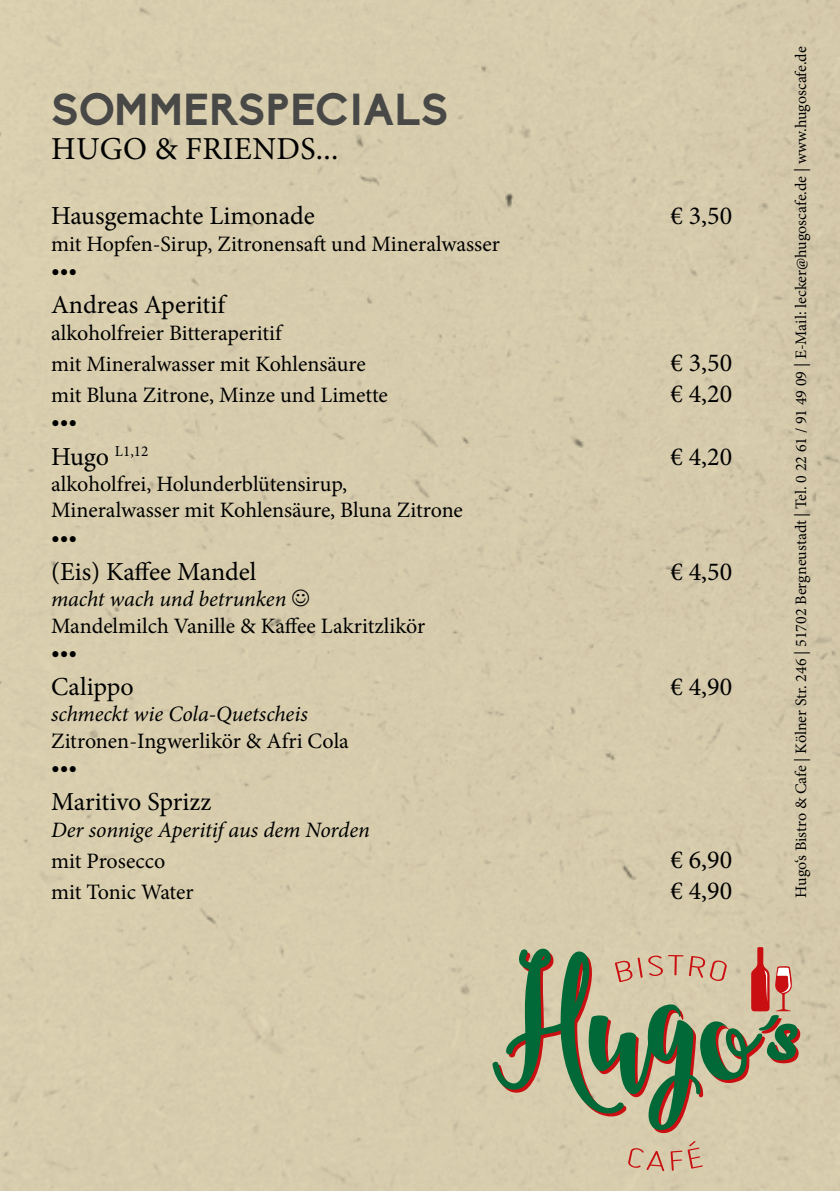
<style>
.page{position:relative;width:840px;height:1191px;background:#fff}
.page>*{position:absolute;margin:0;border:0;box-sizing:border-box;transform-origin:0 0}
.t1{font:700 44px "Biko";color:#484847}
.t2{font:32px "Minion Pro";letter-spacing:.01em;color:#000}
.t3{font:26px "Minion Pro";color:#000}
.t4{font:22px/31.2px "Minion Pro";color:#000}
.t5{font:italic 22px "Minion Pro";letter-spacing:-.005em;color:#000}
.t6{font:700 22px "Minion Pro";color:#000}
.t7{font:16px "Minion Pro";color:#000}
.t8{font:15.2px "Minion Pro";color:#000}
.s1{font-size:26px}
</style>
<div class="page">
<div style="left:0;top:0;width:839px;height:1191px;background:#d7cdac"></div>
<svg style="left:628px;top:1148px;width:36px;height:23px"></svg>
<svg style="left:670px;top:1141px;width:32px;height:29px"></svg>
<svg style="left:492px;top:947px;width:307px;height:187px"></svg>
<h1 class="t1" style="left:51px;top:83px;width:398px">SOMMERSPECIALS</h1>
<h2 class="t2" style="left:51px;top:127px;width:288px">HUGO &amp; FRIENDS...</h2>
<p class="t3" style="left:51px;top:199px;width:265px">Hausgemachte Limonade</p>
<p class="t3" style="left:670px;top:199px;width:63px">€ 3,50</p>
<p class="t4" style="left:51px;top:228px;width:450px">mit Hopfen-Sirup, Zitronensaft und Mineralwasser</p>
<p class="t6" style="left:51px;top:255px;width:28px">•••</p>
<p class="t3" style="left:51px;top:287px;width:176px">Andreas Aperitif</p>
<p class="t4" style="left:51px;top:317px;width:316px">alkoholfreier Bitteraperitif<br>mit Mineralwasser mit Kohlensäure</p>
<p class="t3" style="left:670px;top:345px;width:63px">€ 3,50</p>
<p class="t4" style="left:51px;top:379px;width:338px">mit Bluna Zitrone, Minze und Limette</p>
<p class="t3" style="left:670px;top:376px;width:63px">€ 4,20</p>
<p class="t6" style="left:51px;top:406px;width:28px">•••</p>
<p class="t8" style="left:51px;top:441px;width:99px"><span class="s1">Hugo</span> L1,12</p>
<p class="t3" style="left:670px;top:439px;width:63px">€ 4,20</p>
<p class="t4" style="left:51px;top:471px;width:413px;line-height:26.4px">alkoholfrei, Holunderblütensirup,<br>Mineralwasser mit Kohlensäure, Bluna Zitrone</p>
<p class="t6" style="left:51px;top:521px;width:28px">•••</p>
<p class="t3" style="left:51px;top:554px;width:207px">(Eis) Kaffee Mandel</p>
<p class="t3" style="left:670px;top:554px;width:63px">€ 4,50</p>
<p class="t5" style="left:51px;top:584px;width:237px">macht wach und betrunken</p>
<p class="t4" style="left:51px;top:610px;width:375px">Mandelmilch Vanille &amp; Kaffee Lakritzlikör</p>
<p class="t6" style="left:51px;top:636px;width:28px">•••</p>
<p class="t3" style="left:51px;top:669px;width:84px">Calippo</p>
<p class="t3" style="left:670px;top:669px;width:63px">€ 4,90</p>
<p class="t5" style="left:51px;top:699px;width:258px">schmeckt wie Cola-Quetscheis</p>
<p class="t4" style="left:51px;top:725px;width:299px">Zitronen-Ingwerlikör &amp; Afri Cola</p>
<p class="t6" style="left:51px;top:751px;width:28px">•••</p>
<p class="t3" style="left:51px;top:784px;width:162px">Maritivo Sprizz</p>
<p class="t5" style="left:51px;top:814px;width:320px">Der sonnige Aperitif aus dem Norden</p>
<p class="t4" style="left:51px;top:845px;width:116px">mit Prosecco</p>
<p class="t3" style="left:670px;top:842px;width:63px">€ 6,90</p>
<p class="t4" style="left:51px;top:876px;width:144px">mit Tonic Water</p>
<p class="t3" style="left:670px;top:873px;width:63px">€ 4,90</p>
<p class="t7" style="left:790px;top:897px;width:852px;rotate:-90deg">Hugo‘s Bistro &amp; Cafe | Kölner Str. 246 | 51702 Bergneustadt | Tel. 0 22 61 / 91 49 09 | E-Mail: lecker@hugoscafe.de | www.hugoscafe.de</p>
</div>
